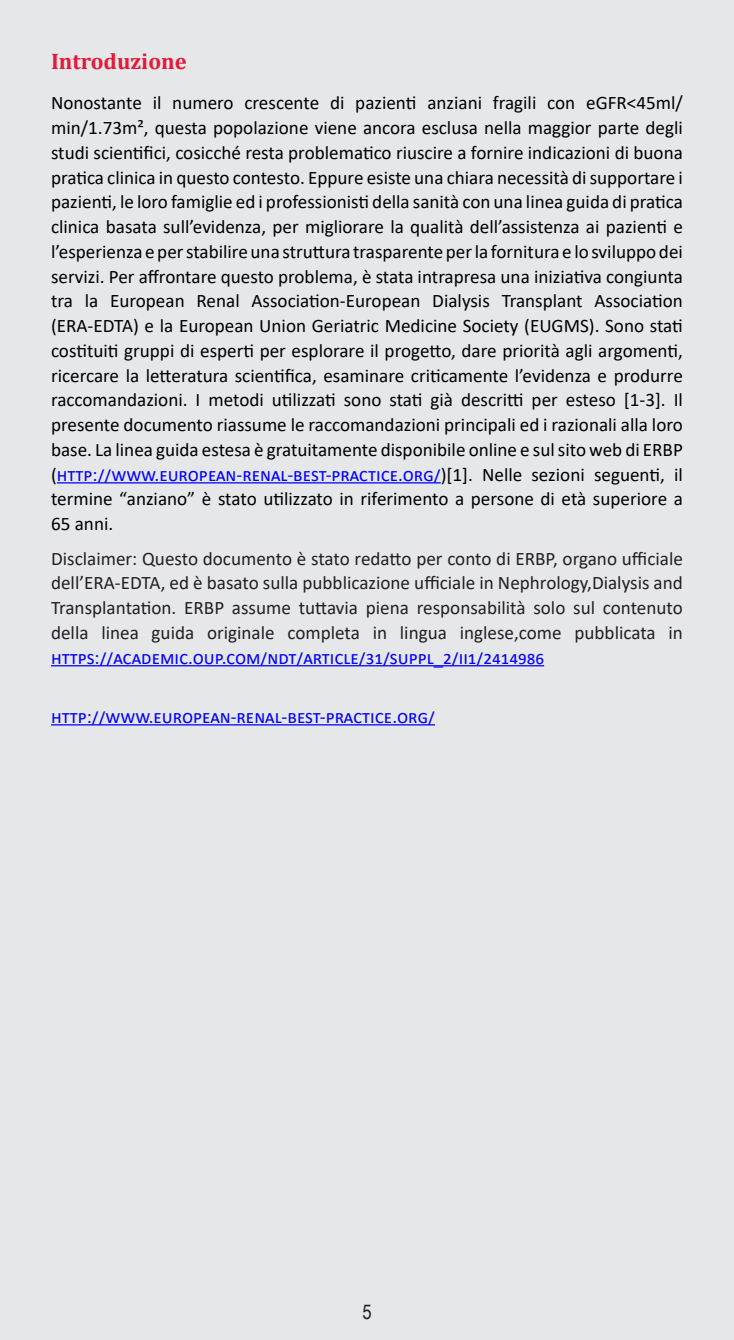
<style>
.page{position:relative;width:734px;height:1340px;background:#fff}
.page>*{position:absolute;margin:0;border:0;box-sizing:border-box;transform-origin:0 0}
.Rode_Titel{font:700 22.5px "Cambria";color:#e51836}
.t1{font:20.25px "Arial Narrow";color:#231f20}
.t2{font:19.12px/24.8px "Calibri";color:#000;text-align:justify}
.t3{font:19.12px/24.8px "Calibri";color:#231f20;text-align:justify}
.t4{font:19.12px "Calibri";color:#00f}
.s1{color:#00f}
</style>
<div class="page">
<div style="left:0;top:0;width:733px;height:1339px;background:#e6e7e9"></div>
<hr style="left:57px;top:482px;width:383px;height:1px;background:#00f">
<hr style="left:51px;top:665px;width:493px;height:1px;background:#00f">
<hr style="left:51px;top:724px;width:384px;height:1px;background:#00f">
<p class="Rode_Titel" style="left:51px;top:45px;width:137px">Introduzione</p>
<p class="t2" style="left:51px;top:90px;width:633px">Nonostante il numero crescente di pazienti anziani fragili con eGFR&lt;45ml/ min/1.73m², questa popolazione viene ancora esclusa nella maggior parte degli studi scientifici, cosicché resta problematico riuscire a fornire indicazioni di buona pratica clinica in questo contesto. Eppure esiste una chiara necessità di supportare i pazienti, le loro famiglie ed i professionisti della sanità con una linea guida di pratica clinica basata sull’evidenza, per migliorare la qualità dell’assistenza ai pazienti e l’esperienza e per stabilire una struttura trasparente per la fornitura e lo sviluppo dei servizi. Per affrontare questo problema, è stata intrapresa una iniziativa congiunta tra la European Renal Association-European Dialysis Transplant Association (ERA-EDTA) e la European Union Geriatric Medicine Society (EUGMS). Sono stati costituiti gruppi di esperti per esplorare il progetto, dare priorità agli argomenti, ricercare la letteratura scientifica, esaminare criticamente l’evidenza e produrre raccomandazioni. I metodi utilizzati sono stati già descritti per esteso [1-3]. Il presente documento riassume le raccomandazioni principali ed i razionali alla loro base. La linea guida estesa è gratuitamente disponibile online e sul sito web di ERBP (<span class="s1">http://www.european-renal-best-practice.org/</span>)[1]. Nelle sezioni seguenti, il termine “anziano” è stato utilizzato in riferimento a persone di età superiore a 65 anni.</p>
<p class="t3" style="left:51px;top:545px;width:633px">Disclaimer: Questo documento è stato redatto per conto di ERBP, organo ufficiale dell’ERA-EDTA, ed è basato sulla pubblicazione ufficiale in Nephrology,Dialysis and Transplantation. ERBP assume tuttavia piena responsabilità solo sul contenuto della linea guida originale completa in lingua inglese,come pubblicata in <span class="s1">https://academic.oup.com/ndt/article/31/suppl_2/ii1/2414986</span></p>
<p class="t4" style="left:51px;top:703px;width:385px">http://www.european-renal-best-practice.org/</p>
<p class="t1" style="left:362px;top:1296px;width:11px">5</p>
</div>
